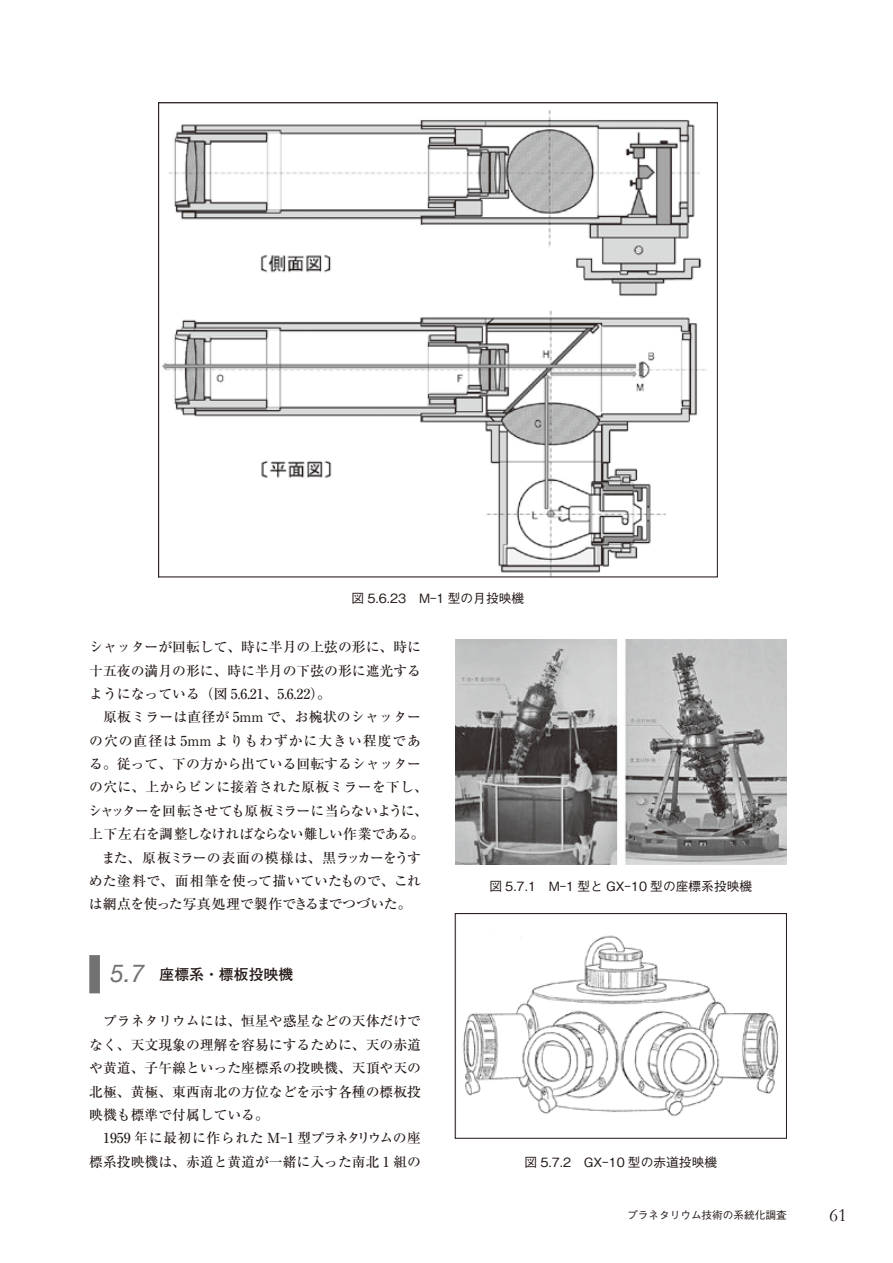
<style>
.page{position:relative;width:893px;height:1263px;background:#fff}
.page>*{position:absolute;margin:0;border:0;box-sizing:border-box;transform-origin:0 0}
.t1{font:19.2px "Garamond";color:#231916}
.t2{font:700 14.85px "Futo Go B101 Pro";color:#231916}
.t3{font:500 13.8px/23.4px "Ryumin Pro";color:#231916}
.t4{font:500 13.8px "Ryumin Pro";letter-spacing:-.045em;color:#231916}
.t5{font:500 13.8px "Ryumin Pro";letter-spacing:-.04em;color:#231916}
.t6{font:500 13.8px "Ryumin Pro";letter-spacing:.025em;color:#231916}
.t7{font:500 13.8px "Ryumin Pro";letter-spacing:-.05em;color:#231916}
.t8{font:500 13.8px "Ryumin Pro";letter-spacing:.07em;color:#231916}
.t9{font:500 12.75px "Gothic BBB Pro";color:#231916}
.t10{font:500 10.65px "Gothic BBB Pro";color:#231916}
.s1{font-family:"Helvetica Neue";font-weight:400;font-style:italic;font-size:24.45px;color:#727272}
</style>
<div class="page">
<div style="left:89px;top:955px;width:11px;height:38px;background:#727272"></div>
<img style="left:162px;top:110px;width:544px;height:465px">
<img style="left:455px;top:639px;width:332px;height:225px">
<img style="left:463px;top:935px;width:316px;height:182px">
<div style="left:455px;top:913px;width:332px;height:225px;border:1px solid #231916"></div>
<p class="t9" style="left:352px;top:588px;width:174px">図 5.6.23　M-1 型の月投映機</p>
<p class="t3" style="left:89px;top:634px;width:333px">シャッターが回転して、時に半月の上弦の形に、時に</p>
<p class="t3" style="left:89px;top:658px;width:333px">十五夜の満月の形に、時に半月の下弦の形に遮光する</p>
<p class="t3" style="left:89px;top:681px;width:243px">ようになっている（図 5.6.21、5.6.22）。</p>
<p class="t3" style="left:89px;top:704px;width:333px">　原板ミラーは直径が 5mm で、お椀状のシャッター</p>
<p class="t8" style="left:89px;top:730px;width:333px">の穴の直径は 5mm よりもわずかに大きい程度であ</p>
<p class="t3" style="left:89px;top:751px;width:333px">る。従って、下の方から出ている回転するシャッター</p>
<p class="t6" style="left:89px;top:776px;width:340px">の穴に、上からピンに接着された原板ミラーを下し、</p>
<p class="t4" style="left:88px;top:800px;width:342px">シャッターを回転させても原板ミラーに当らないように、</p>
<p class="t5" style="left:89px;top:823px;width:337px">上下左右を調整しなければならない難しい作業である。</p>
<p class="t7" style="left:101px;top:847px;width:321px">また、原板ミラーの表面の模様は、黒ラッカーをうす</p>
<p class="t3" style="left:89px;top:868px;width:334px">めた塗料で、面相筆を使って描いていたもので、これ</p>
<p class="t3" style="left:89px;top:891px;width:324px">は網点を使った写真処理で製作できるまでつづいた。</p>
<p class="t2" style="left:111px;top:962px;width:184px"><span class="s1">5.7</span> 座標系・標板投映機</p>
<p class="t3" style="left:89px;top:1008px;width:333px;text-indent:14px">プラネタリウムには、恒星や惑星などの天体だけでなく、天文現象の理解を容易にするために、天の赤道や黄道、子午線といった座標系の投映機、天頂や天の北極、黄極、東西南北の方位などを示す各種の標板投映機も標準で付属している。<br>　1959 年に最初に作られた M-1 型プラネタリウムの座標系投映機は、赤道と黄道が一緒に入った南北 1 組の</p>
<p class="t9" style="left:489px;top:876px;width:264px">図 5.7.1　M-1 型と GX-10 型の座標系投映機</p>
<p class="t9" style="left:524px;top:1152px;width:194px">図 5.7.2　GX-10 型の赤道投映機</p>
<p class="t10" style="left:627px;top:1206px;width:161px">プラネタリウム技術の系統化調査</p>
<h1 class="t1" style="left:829px;top:1202px;width:19px">61</h1>
</div>
